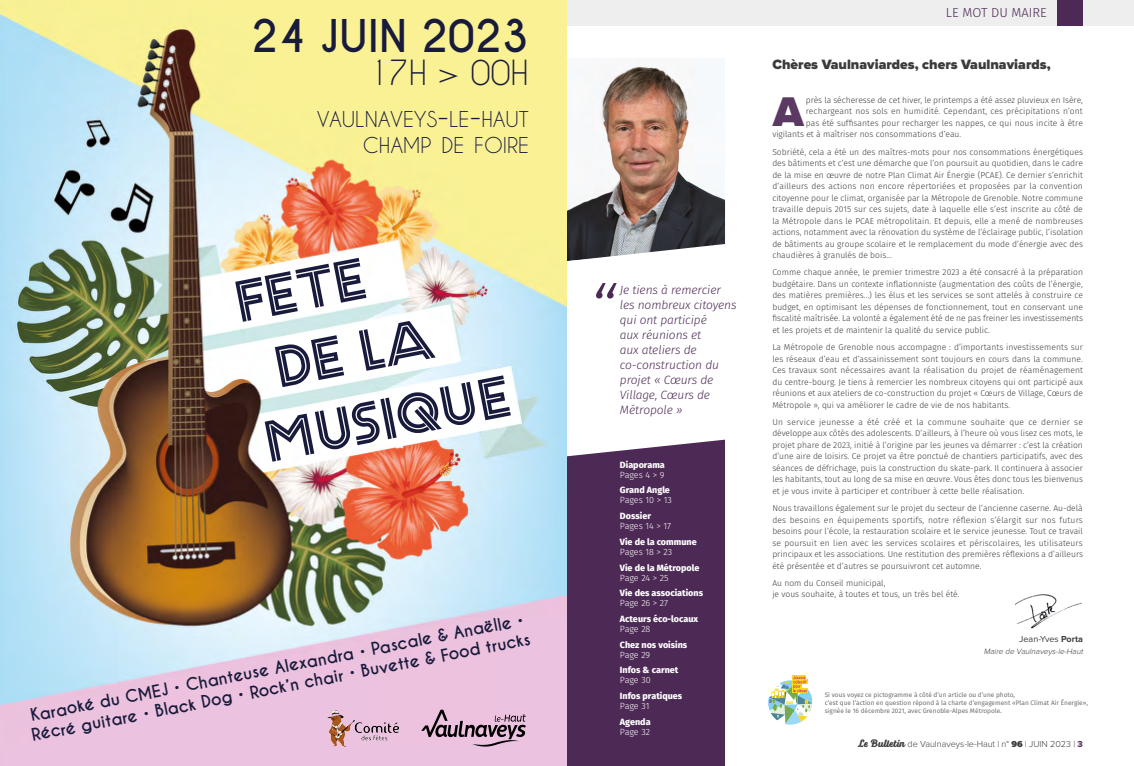
<style>
.page{position:relative;width:1134px;height:766px;background:#fff}
.page>*{position:absolute;margin:0;border:0;box-sizing:border-box;transform-origin:0 0}
.t1{font:58.5px "Vintage Times";color:#191b3c}
.t2{font:900 43px "Proxima Nova";color:#5b3963}
.t3{font:700 42.2px "Caviar Dreams";color:#191b3c}
.t4{font:32.5px "Caviar Dreams";color:#191b3c}
.t5{font:20.5px/26px "Caviar Dreams";color:#191b3c;text-align:right}
.t6{font:700 16.3px/19.5px "Caviar Dreams";color:#191b3c}
.t7{font:900 14px "Proxima Nova";color:#3b3b3a}
.t8{font:300 13px "Fira Sans";color:#4d2955}
.t9{font:italic 300 12px/15px "Fira Sans";letter-spacing:-.01em;color:#4d2955}
.t10{font:800 9px "Fira Sans";color:#fff}
.t11{font:300 9px "Fira Sans";color:#fff}
.t12{font:300 9px "Proxima Nova";color:#3b3b3a}
.t13{font:9px "Proxima Nova";color:#3b3b3a}
.t14{font:300 8.5px/11.5px "Fira Sans";color:#3b3b3a;text-align:justify}
.t15{font:italic 300 8px "Proxima Nova";color:#3b3b3a}
.t16{font:6.5px/8px "Fira Sans";color:#6f6f6e}
.s1{font-size:29.2px}
.s2{font-weight:700}
.s3{font-family:"Voltage";font-weight:700;font-size:11px}
.s4{font-weight:900}
.s5{font-family:"Proxima Nova Extrabld";font-weight:400;color:#5b3963}
</style>
<div class="page">
<div style="left:567px;top:0;width:567px;height:26px;background:#eee"></div>
<div style="left:1057px;top:0;width:26px;height:26px;background:#4d2955"></div>
<img style="left:567px;top:65px;width:158px;height:179px">
<svg style="left:567px;top:244px;width:157px;height:55px"></svg>
<div style="left:567px;top:439px;width:158px;height:326px;background:#4d2955"></div>
<svg style="left:596px;top:283px;width:21px;height:15px"></svg>
<img style="left:1016px;top:594px;width:66px;height:35px">
<hr style="left:792px;top:675px;width:14px;height:4px;background:#f6d920">
<svg style="left:768px;top:676px;width:45px;height:49px"></svg>
<img style="left:0;top:0;width:567px;height:765px">
<img style="left:327px;top:710px;width:72px;height:35px">
<svg style="left:421px;top:709px;width:105px;height:37px;background:#b796ad"></svg>
<h3 class="t3" style="left:251px;top:11px;width:279px">24 JUIN 2023</h3>
<h3 class="t4" style="left:369px;top:53px;width:161px">17H &gt; 00H</h3>
<h3 class="t5" style="left:317px;top:106px;width:213px">VAULNAVEYS<span class="s1">-</span>LE<span class="s1">-</span>HAUT<br>CHAMP DE FOIRE</h3>
<h1 class="t1" style="left:232px;top:282px;width:133px;rotate:-11deg">FETE</h1>
<h1 class="t1" style="left:271px;top:348px;width:160px;rotate:-11deg">DE LA</h1>
<h1 class="t1" style="left:261px;top:422px;width:251px;rotate:-11deg">MUSIQUE</h1>
<h3 class="t6" style="left:26px;top:706px;width:509px;rotate:-11deg">Karaoké du CMEJ • Chanteuse Alexandra • Pascale &amp; Anaëlle •<br>Récré guitare • Black Dog • Rock’n chair • Buvette &amp; Food trucks</h3>
<h3 class="t9" style="left:620px;top:282px;width:118px">Je tiens à remercier les nombreux citoyens qui ont participé<br>aux réunions et<br>aux ateliers de co-construction du projet « Cœurs de<br>Village, Cœurs de<br>Métropole »</h3>
<p class="t10" style="left:620px;top:458px;width:46px">Diaporama</p>
<p class="t11" style="left:620px;top:468px;width:46px">Pages 4 &gt; 9</p>
<p class="t10" style="left:620px;top:484px;width:52px">Grand Angle</p>
<p class="t11" style="left:620px;top:494px;width:53px">Pages 10 &gt; 13</p>
<p class="t10" style="left:620px;top:509px;width:33px">Dossier</p>
<p class="t11" style="left:620px;top:519px;width:53px">Pages 14 &gt; 17</p>
<p class="t10" style="left:620px;top:535px;width:78px">Vie de la commune</p>
<p class="t11" style="left:620px;top:545px;width:54px">Pages 18 &gt; 23</p>
<p class="t10" style="left:620px;top:561px;width:81px">Vie de la Métropole</p>
<p class="t11" style="left:620px;top:571px;width:50px">Page 24 &gt; 25</p>
<p class="t10" style="left:620px;top:586px;width:85px">Vie des associations</p>
<p class="t11" style="left:620px;top:596px;width:50px">Page 26 &gt; 27</p>
<p class="t10" style="left:620px;top:612px;width:80px">Acteurs éco-locaux</p>
<p class="t11" style="left:620px;top:622px;width:32px">Page 28</p>
<p class="t10" style="left:620px;top:638px;width:69px">Chez nos voisins</p>
<p class="t11" style="left:620px;top:648px;width:32px">Page 29</p>
<p class="t10" style="left:620px;top:663px;width:60px">Infos &amp; carnet</p>
<p class="t11" style="left:620px;top:673px;width:32px">Page 30</p>
<p class="t10" style="left:620px;top:689px;width:64px">Infos pratiques</p>
<p class="t11" style="left:620px;top:699px;width:31px">Page 31</p>
<p class="t10" style="left:620px;top:715px;width:32px">Agenda</p>
<p class="t11" style="left:620px;top:725px;width:32px">Page 32</p>
<h3 class="t8" style="left:946px;top:4px;width:102px">LE MOT DU MAIRE</h3>
<h3 class="t7" style="left:772px;top:56px;width:280px">Chères Vaulnaviardes, chers Vaulnaviards,</h3>
<h2 class="t2" style="left:773px;top:86px;width:32px">A</h2>
<p class="t14" style="left:806px;top:94px;width:279px">près la sécheresse de cet hiver, le printemps a été assez pluvieux en Isère,</p>
<p class="t14" style="left:806px;top:106px;width:278px">rechargeant nos sols en humidité. Cependant, ces précipitations n’ont</p>
<p class="t14" style="left:806px;top:117px;width:279px">pas été suffisantes pour recharger les nappes, ce qui nous incite à être</p>
<p class="t14" style="left:772px;top:129px;width:190px">vigilants et à maîtriser nos consommations d’eau.</p>
<p class="t14" style="left:772px;top:146px;width:312px">Sobriété, cela a été un des maîtres-mots pour nos consommations énergétiques des bâtiments et c’est une démarche que l’on poursuit au quotidien, dans le cadre de la mise en œuvre de notre Plan Climat Air Énergie (PCAE). Ce dernier s’enrichit d’ailleurs des actions non encore répertoriées et proposées par la convention citoyenne pour le climat, organisée par la Métropole de Grenoble. Notre commune travaille depuis 2015 sur ces sujets, date à laquelle elle s’est inscrite au côté de la Métropole dans le PCAE métropolitain. Et depuis, elle a mené de nombreuses actions, notamment avec la rénovation du système de l’éclairage public, l’isolation de bâtiments au groupe scolaire et le remplacement du mode d’énergie avec des chaudières à granulés de bois…</p>
<p class="t14" style="left:772px;top:266px;width:312px">Comme chaque année, le premier trimestre 2023 a été consacré à la préparation budgétaire. Dans un contexte inflationniste (augmentation des coûts de l’énergie, des matières premières...) les élus et les services se sont attelés à construire ce budget, en optimisant les dépenses de fonctionnement, tout en conservant une fiscalité maîtrisée. La volonté a également été de ne pas freiner les investissements et les projets et de maintenir la qualité du service public.</p>
<p class="t14" style="left:772px;top:341px;width:312px">La Métropole de Grenoble nous accompagne : d’importants investissements sur les réseaux d’eau et d’assainissement sont toujours en cours dans la commune.<br>Ces travaux sont nécessaires avant la réalisation du projet de réaménagement du centre-bourg. Je tiens à remercier les nombreux citoyens qui ont participé aux réunions et aux ateliers de co-construction du projet « Cœurs de Village, Cœurs de Métropole », qui va améliorer le cadre de vie de nos habitants.</p>
<p class="t14" style="left:772px;top:416px;width:312px">Un service jeunesse a été créé et la commune souhaite que ce dernier se développe aux côtés des adolescents. D’ailleurs, à l’heure où vous lisez ces mots, le projet phare de 2023, initié à l’origine par les jeunes va démarrer : c’est la création d’une aire de loisirs. Ce projet va être ponctué de chantiers participatifs, avec des séances de défrichage, puis la construction du skate-park. Il continuera à associer les habitants, tout au long de sa mise en œuvre. Vous êtes donc tous les bienvenus et je vous invite à participer et contribuer à cette belle réalisation.</p>
<p class="t14" style="left:772px;top:502px;width:312px">Nous travaillons également sur le projet du secteur de l’ancienne caserne. Au-delà des besoins en équipements sportifs, notre réflexion s’élargit sur nos futurs besoins pour l’école, la restauration scolaire et le service jeunesse. Tout ce travail se poursuit en lien avec les services scolaires et périscolaires, les utilisateurs principaux et les associations. Une restitution des premières réflexions a d’ailleurs été présentée et d’autres se poursuivront cet automne.</p>
<p class="t14" style="left:772px;top:577px;width:189px">Au nom du Conseil municipal,<br>je vous souhaite, à toutes et tous, un très bel été.</p>
<p class="t13" style="left:1019px;top:632px;width:65px">Jean-Yves <span class="s2">Porta</span></p>
<p class="t15" style="left:984px;top:646px;width:103px">Maire de Vaulnaveys-le-Haut</p>
<p class="t16" style="left:825px;top:691px;width:265px">Si vous voyez ce pictogramme à côté d’un article ou d’une photo,<br>c’est que l’action en question répond à la charte d’engagement «Plan Climat Air Énergie», signée le 16 décembre 2021, avec Grenoble-Alpes Métropole.</p>
<p class="t12" style="left:858px;top:738px;width:226px"><span class="s3">Le Bulletin</span> de Vaulnaveys-le-Haut | n° <span class="s4">96</span> | JUIN 2023 | <span class="s5">3</span></p>
</div>
